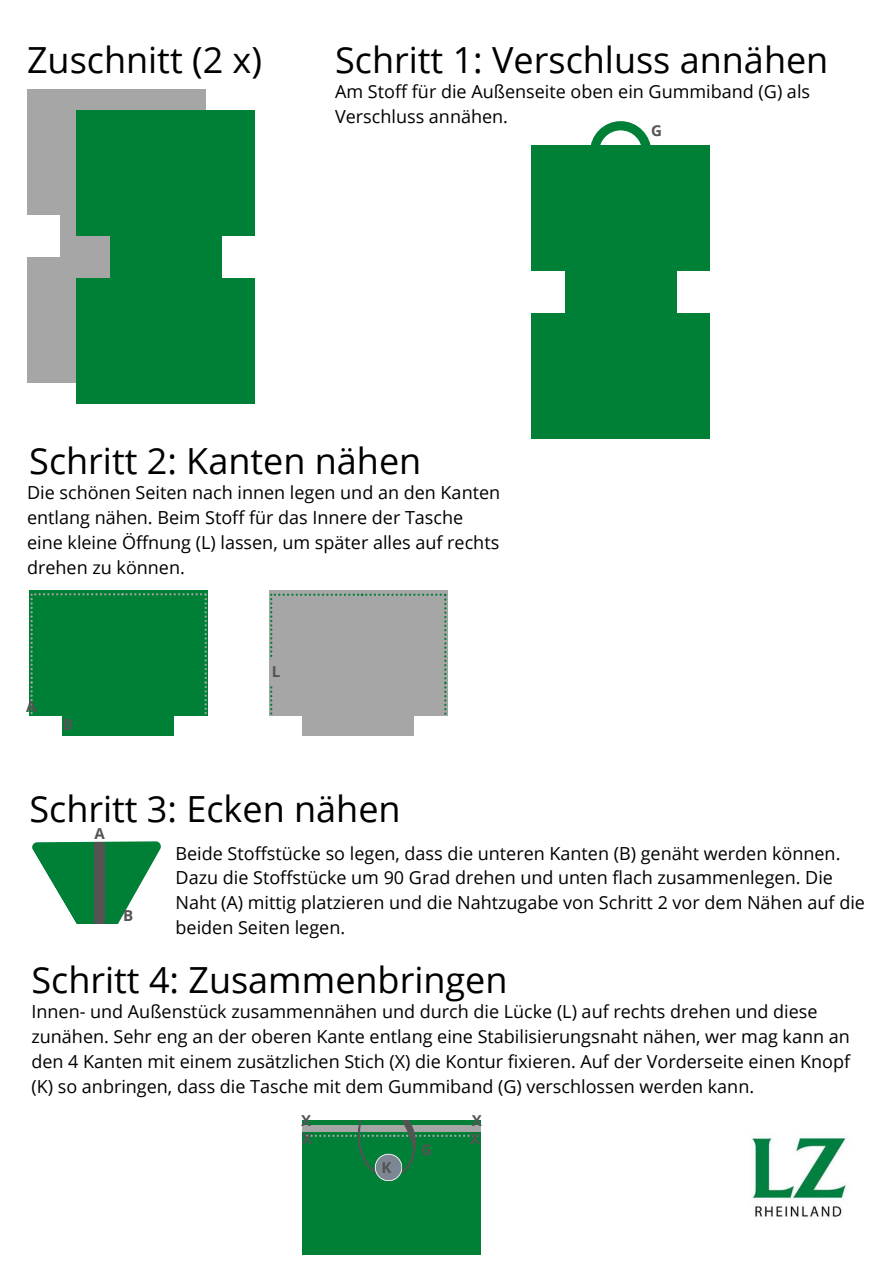
<style>
.page{position:relative;width:893px;height:1263px;background:#fff}
.page>*{position:absolute;margin:0;border:0;box-sizing:border-box;transform-origin:0 0}
.t1{font:36px "Open Sans";color:#000}
.t2{font:18px/24.8px "Open Sans";color:#000}
.t3{font:700 15.08px "Open Sans";color:#545454}
</style>
<div class="page">
<div style="left:27px;top:89px;width:178px;height:126px;background:#a6a6a6"></div>
<div style="left:27px;top:257px;width:178px;height:126px;background:#a6a6a6"></div>
<div style="left:60px;top:215px;width:112px;height:42px;background:#a6a6a6"></div>
<div style="left:29px;top:590px;width:178px;height:125px;background:#008037"></div>
<div style="left:63px;top:715px;width:111px;height:21px;background:#008037"></div>
<div style="left:269px;top:590px;width:178px;height:125px;background:#a6a6a6"></div>
<div style="left:302px;top:715px;width:112px;height:21px;background:#a6a6a6"></div>
<div style="left:76px;top:110px;width:179px;height:126px;background:#008037"></div>
<div style="left:76px;top:278px;width:179px;height:126px;background:#008037"></div>
<div style="left:110px;top:236px;width:111px;height:42px;background:#008037"></div>
<svg style="left:30px;top:593px;width:178px;height:121px"></svg>
<svg style="left:270px;top:592px;width:178px;height:123px"></svg>
<div style="left:531px;top:145px;width:178px;height:126px;background:#008037"></div>
<div style="left:531px;top:313px;width:178px;height:126px;background:#008037"></div>
<div style="left:565px;top:271px;width:111px;height:42px;background:#008037"></div>
<svg style="left:591px;top:121px;width:60px;height:24px"></svg>
<svg style="left:32px;top:841px;width:129px;height:83px"></svg>
<div style="left:94px;top:842px;width:11px;height:82px;background:#545454"></div>
<div style="left:302px;top:1132px;width:179px;height:123px;background:#008037"></div>
<svg style="left:306px;top:1120px;width:175px;height:61px"></svg>
<img style="left:752px;top:1134px;width:95px;height:83px">
<h1 class="t1" style="left:27px;top:34px;width:236px">Zuschnitt (2 x)</h1>
<h1 class="t1" style="left:335px;top:34px;width:495px">Schritt 1: Verschluss annähen</h1>
<p class="t2" style="left:335px;top:79px;width:476px">Am Stoff für die Außenseite oben ein Gummiband (G) als<br>Verschluss annähen.</p>
<p class="t3" style="left:651px;top:120px;width:12px">G</p>
<h1 class="t1" style="left:29px;top:435px;width:393px">Schritt 2: Kanten nähen</h1>
<p class="t2" style="left:27px;top:480px;width:474px">Die schönen Seiten nach innen legen und an den Kanten entlang nähen. Beim Stoff für das Innere der Tasche eine kleine Öffnung (L) lassen, um später alles auf rechts drehen zu können.</p>
<p class="t3" style="left:26px;top:696px;width:12px">A</p>
<p class="t3" style="left:63px;top:714px;width:12px">B</p>
<p class="t3" style="left:272px;top:661px;width:10px">L</p>
<h1 class="t1" style="left:29px;top:783px;width:373px">Schritt 3: Ecken nähen</h1>
<p class="t3" style="left:94px;top:823px;width:12px">A</p>
<p class="t3" style="left:123px;top:905px;width:12px">B</p>
<p class="t2" style="left:175px;top:840px;width:691px">Beide Stoffstücke so legen, dass die unteren Kanten (B) genäht werden können.<br>Dazu die Stoffstücke um 90 Grad drehen und unten flach zusammenlegen. Die Naht (A) mittig platzieren und die Nahtzugabe von Schritt 2 vor dem Nähen auf die beiden Seiten legen.</p>
<h1 class="t1" style="left:31px;top:954px;width:477px">Schritt 4: Zusammenbringen</h1>
<p class="t2" style="left:31px;top:999px;width:820px">Innen- und Außenstück zusammennähen und durch die Lücke (L) auf rechts drehen und diese zunähen. Sehr eng an der oberen Kante entlang eine Stabilisierungsnaht nähen, wer mag kann an den 4 Kanten mit einem zusätzlichen Stich (X) die Kontur fixieren. Auf der Vorderseite einen Knopf (K) so anbringen, dass die Tasche mit dem Gummiband (G) verschlossen werden kann.</p>
<p class="t3" style="left:301px;top:1109px;width:12px">X</p>
<p class="t3" style="left:472px;top:1109px;width:12px">X</p>
<p class="t3" style="left:302px;top:1127px;width:12px">X</p>
<p class="t3" style="left:470px;top:1127px;width:12px">X</p>
<p class="t3" style="left:421px;top:1139px;width:12px">G</p>
<p class="t3" style="left:381px;top:1157px;width:12px">K</p>
</div>
